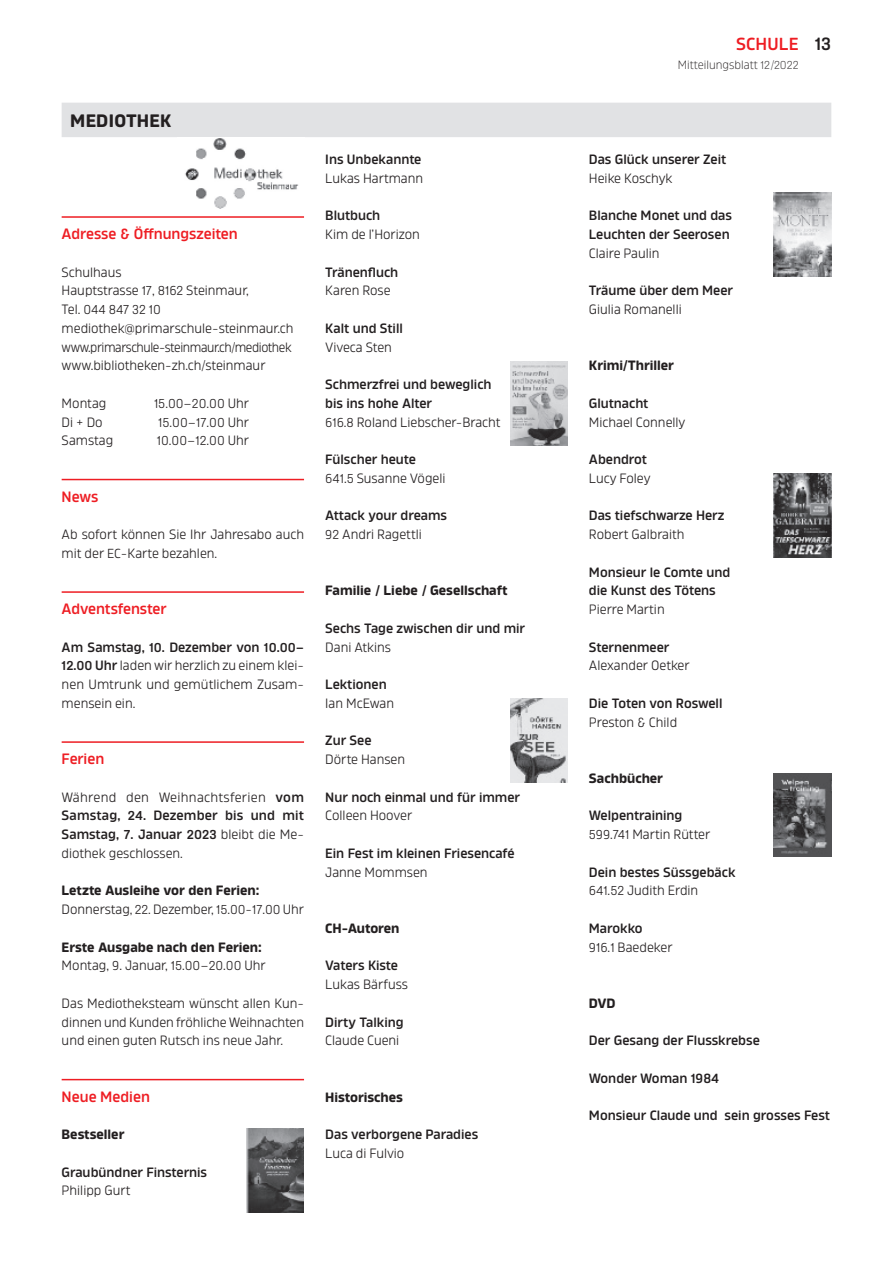
<style>
.page{position:relative;width:893px;height:1263px;background:#fff}
.page>*{position:absolute;margin:0;border:0;box-sizing:border-box;transform-origin:0 0}
.t1{font:700 18px "Amfibia";letter-spacing:.015em;color:#231f20}
.t2{font:600 18px "Amfibia";color:#231f20}
.t3{font:600 17.4px "Amfibia";letter-spacing:.01em;color:#ee1d23}
.t4{font:600 15px "Amfibia";color:#ee1d23}
.t5{font:13.5px/18.8px "Amfibia";color:#231f20}
.t6{font:600 13.5px/18.8px "Amfibia";color:#231f20}
.t7{font:700 13.5px/18.8px "Amfibia";color:#231f20}
.t8{font:13.05px "Amfibia";color:#231f20}
.t9{font:300 12px "Amfibia";color:#231f20}
.s1{font-size:13.05px}
.s2{font-size:13.5px}
.s3{font-weight:600}
.s4{font-weight:600;font-size:13.05px}
.s5{font-weight:400}
.s6{font-weight:400;font-size:13.05px}
.s7{font-size:11.7px}
</style>
<div class="page">
<div style="left:62px;top:103px;width:769px;height:34px;background:#e1e2e4"></div>
<hr style="left:62px;top:216px;width:242px;height:2px;background:#ee1d23">
<hr style="left:62px;top:479px;width:242px;height:1px;background:#ee1d23">
<hr style="left:62px;top:591px;width:242px;height:2px;background:#ee1d23">
<hr style="left:62px;top:741px;width:242px;height:2px;background:#ee1d23">
<hr style="left:62px;top:1079px;width:242px;height:1px;background:#ee1d23">
<img style="left:185px;top:138px;width:114px;height:70px">
<img style="left:246px;top:1128px;width:58px;height:84px">
<img style="left:510px;top:361px;width:58px;height:84px">
<img style="left:510px;top:699px;width:57px;height:84px">
<img style="left:774px;top:192px;width:57px;height:84px">
<img style="left:774px;top:474px;width:57px;height:84px">
<img style="left:774px;top:774px;width:57px;height:83px">
<h1 class="t1" style="left:70px;top:110px;width:103px">MEDIOTHEK</h1>
<p class="t4" style="left:62px;top:225px;width:178px">Adresse &amp; Öffnungszeiten</p>
<p class="t5" style="left:62px;top:262px;width:189px">Schulhaus<br>Hauptstrasse <span class="s1">17</span>, <span class="s1">8162</span> Steinmaur,</p>
<p class="t8" style="left:62px;top:302px;width:101px"><span class="s2">Tel.</span> 044 847 32 10</p>
<p class="t5" style="left:62px;top:319px;width:233px">mediothek@primarschule-steinmaur.ch www.primarschule-steinmaur.ch/mediothek www.bibliotheken-zh.ch/steinmaur</p>
<p class="t5" style="left:62px;top:394px;width:46px">Montag</p>
<p class="t8" style="left:154px;top:396px;width:97px">15<span class="s2">.</span>00<span class="s2">–</span>20<span class="s2">.</span>00 <span class="s2">Uhr</span></p>
<p class="t5" style="left:62px;top:412px;width:43px">Di + Do</p>
<p class="t8" style="left:158px;top:414px;width:92px">15<span class="s2">.</span>00<span class="s2">–</span>17<span class="s2">.</span>00 <span class="s2">Uhr</span></p>
<p class="t5" style="left:62px;top:431px;width:53px">Samstag</p>
<p class="t8" style="left:157px;top:433px;width:94px">10<span class="s2">.</span>00<span class="s2">–</span>12<span class="s2">.</span>00 <span class="s2">Uhr</span></p>
<p class="t4" style="left:62px;top:488px;width:38px">News</p>
<p class="t5" style="left:62px;top:525px;width:244px">Ab sofort können Sie Ihr Jahresabo auch mit der <span class="s1">EC</span>-Karte bezahlen.</p>
<p class="t4" style="left:62px;top:600px;width:107px">Adventsfenster</p>
<p class="t5" style="left:62px;top:637px;width:244px;text-align:justify"><span class="s3">Am Samstag,</span> <span class="s4">10</span><span class="s3">. Dezember von</span> <span class="s4">10</span><span class="s3">.</span><span class="s4">00</span><span class="s3">– </span><span class="s4">12</span><span class="s3">.</span><span class="s4">00</span> <span class="s3">Uhr</span> laden wir herzlich zu einem klei&shy;nen Umtrunk und gemütlichem Zusam&shy;mensein ein.</p>
<p class="t4" style="left:62px;top:750px;width:44px">Ferien</p>
<p class="t5" style="left:62px;top:787px;width:244px;text-align:justify">Während den Weihnachtsferien <span class="s3">vom Samstag,</span> <span class="s4">24</span><span class="s3">. Dezember bis und mit Samstag,</span> <span class="s4">7</span><span class="s3">. Januar</span> <span class="s4">2023</span> bleibt die Me&shy;diothek geschlossen.</p>
<p class="t7" style="left:62px;top:881px;width:244px">Letzte Ausleihe vor den Ferien:<br><span class="s5">Donnerstag,</span> <span class="s6">22</span><span class="s5">. Dezember,</span> <span class="s6">15</span><span class="s5">.</span><span class="s6">00</span><span class="s5">-</span><span class="s6">17</span><span class="s5">.</span><span class="s6">00</span> <span class="s5">Uhr</span></p>
<p class="t7" style="left:62px;top:937px;width:206px">Erste Ausgabe nach den Ferien:<br><span class="s5">Montag,</span> <span class="s6">9</span><span class="s5">. Januar,</span> <span class="s6">15</span><span class="s5">.</span><span class="s6">00</span><span class="s5">–</span><span class="s6">20</span><span class="s5">.</span><span class="s6">00</span> <span class="s5">Uhr</span></p>
<p class="t5" style="left:62px;top:994px;width:244px;text-align:justify">Das Mediotheksteam wünscht allen Kun&shy;dinnen und Kunden fröhliche Weihnachten und einen guten Rutsch ins neue Jahr.</p>
<p class="t4" style="left:62px;top:1088px;width:90px">Neue Medien</p>
<p class="t7" style="left:62px;top:1125px;width:64px">Bestseller</p>
<p class="t6" style="left:62px;top:1162px;width:147px">Graubündner Finsternis</p>
<p class="t5" style="left:62px;top:1181px;width:70px">Philipp Gurt</p>
<p class="t6" style="left:325px;top:150px;width:98px">Ins Unbekannte</p>
<p class="t5" style="left:325px;top:169px;width:99px">Lukas Hartmann</p>
<p class="t6" style="left:325px;top:206px;width:56px">Blutbuch</p>
<p class="t5" style="left:325px;top:225px;width:96px">Kim de l’Horizon</p>
<p class="t6" style="left:325px;top:262px;width:74px">Tränenfluch</p>
<p class="t5" style="left:325px;top:281px;width:67px">Karen Rose</p>
<p class="t6" style="left:325px;top:319px;width:79px">Kalt und Still</p>
<p class="t5" style="left:325px;top:337px;width:68px">Viveca Sten</p>
<p class="t6" style="left:325px;top:375px;width:177px">Schmerzfrei und beweglich bis ins hohe Alter<br><span class="s6">616</span><span class="s5">.</span><span class="s6">8</span> <span class="s5">Roland Liebscher-Bracht</span></p>
<p class="t5" style="left:325px;top:450px;width:122px"><span class="s3">Fülscher heute<br></span><span class="s1">641</span>.<span class="s1">5</span> Susanne Vögeli</p>
<p class="t6" style="left:325px;top:506px;width:123px">Attack your dreams<br><span class="s6">92</span> <span class="s5">Andri Ragettli</span></p>
<p class="t7" style="left:325px;top:581px;width:184px">Familie / Liebe / Gesellschaft</p>
<p class="t6" style="left:325px;top:619px;width:201px">Sechs Tage zwischen dir und mir</p>
<p class="t5" style="left:325px;top:637px;width:67px">Dani Atkins</p>
<p class="t6" style="left:325px;top:675px;width:63px">Lektionen</p>
<p class="t5" style="left:325px;top:694px;width:70px">Ian McEwan</p>
<p class="t6" style="left:325px;top:731px;width:48px">Zur See</p>
<p class="t5" style="left:325px;top:750px;width:81px">Dörte Hansen</p>
<p class="t6" style="left:325px;top:787px;width:196px">Nur noch einmal und für immer</p>
<p class="t5" style="left:325px;top:806px;width:89px">Colleen Hoover</p>
<p class="t6" style="left:325px;top:844px;width:191px">Ein Fest im kleinen Friesencafé</p>
<p class="t5" style="left:325px;top:862px;width:104px">Janne Mommsen</p>
<p class="t7" style="left:325px;top:919px;width:76px">CH-Autoren</p>
<p class="t6" style="left:325px;top:956px;width:74px">Vaters Kiste</p>
<p class="t5" style="left:325px;top:975px;width:84px">Lukas Bärfuss</p>
<p class="t6" style="left:325px;top:1013px;width:80px">Dirty Talking</p>
<p class="t5" style="left:325px;top:1031px;width:76px">Claude Cueni</p>
<p class="t7" style="left:325px;top:1088px;width:79px">Historisches</p>
<p class="t6" style="left:325px;top:1125px;width:154px">Das verborgene Paradies</p>
<p class="t5" style="left:325px;top:1144px;width:81px">Luca di Fulvio</p>
<p class="t3" style="left:736px;top:33px;width:64px">SCHULE</p>
<p class="t9" style="left:678px;top:58px;width:122px">Mitteilungsblatt <span class="s7">12</span>/<span class="s7">2022</span></p>
<h1 class="t2" style="left:815px;top:33px;width:18px">13</h1>
<p class="t6" style="left:589px;top:150px;width:139px">Das Glück unserer Zeit</p>
<p class="t5" style="left:589px;top:169px;width:85px">Heike Koschyk</p>
<p class="t6" style="left:589px;top:206px;width:145px">Blanche Monet und das<br>Leuchten der Seerosen</p>
<p class="t5" style="left:589px;top:244px;width:72px">Claire Paulin</p>
<p class="t6" style="left:589px;top:281px;width:146px">Träume über dem Meer</p>
<p class="t5" style="left:589px;top:300px;width:94px">Giulia Romanelli</p>
<p class="t7" style="left:589px;top:356px;width:87px">Krimi/Thriller</p>
<p class="t6" style="left:589px;top:394px;width:61px">Glutnacht</p>
<p class="t5" style="left:589px;top:413px;width:98px">Michael Connelly</p>
<p class="t6" style="left:589px;top:450px;width:60px">Abendrot</p>
<p class="t5" style="left:589px;top:469px;width:63px">Lucy Foley</p>
<p class="t6" style="left:589px;top:506px;width:137px">Das tiefschwarze Herz</p>
<p class="t5" style="left:589px;top:525px;width:97px">Robert Galbraith</p>
<p class="t6" style="left:589px;top:563px;width:143px">Monsieur le Comte und die Kunst des Tötens</p>
<p class="t5" style="left:589px;top:600px;width:77px">Pierre Martin</p>
<p class="t6" style="left:589px;top:638px;width:82px">Sternenmeer</p>
<p class="t5" style="left:589px;top:656px;width:102px">Alexander Oetker</p>
<p class="t6" style="left:589px;top:694px;width:135px">Die Toten von Roswell</p>
<p class="t5" style="left:589px;top:713px;width:90px">Preston &amp; Child</p>
<p class="t7" style="left:589px;top:769px;width:76px">Sachbücher</p>
<p class="t6" style="left:589px;top:806px;width:123px">Welpentraining<br><span class="s6">599</span><span class="s5">.</span><span class="s6">741</span> <span class="s5">Martin Rütter</span></p>
<p class="t6" style="left:589px;top:862px;width:148px">Dein bestes Süssgebäck<br><span class="s6">641</span><span class="s5">.</span><span class="s6">52</span> <span class="s5">Judith Erdin</span></p>
<p class="t5" style="left:589px;top:919px;width:85px"><span class="s3">Marokko<br></span><span class="s1">916</span>.<span class="s1">1</span> Baedeker</p>
<p class="t7" style="left:589px;top:994px;width:28px">DVD</p>
<p class="t6" style="left:589px;top:1031px;width:172px">Der Gesang der Flusskrebse</p>
<p class="t6" style="left:589px;top:1069px;width:132px">Wonder Woman 1984</p>
<p class="t6" style="left:589px;top:1106px;width:243px">Monsieur Claude und sein grosses Fest</p>
</div>
